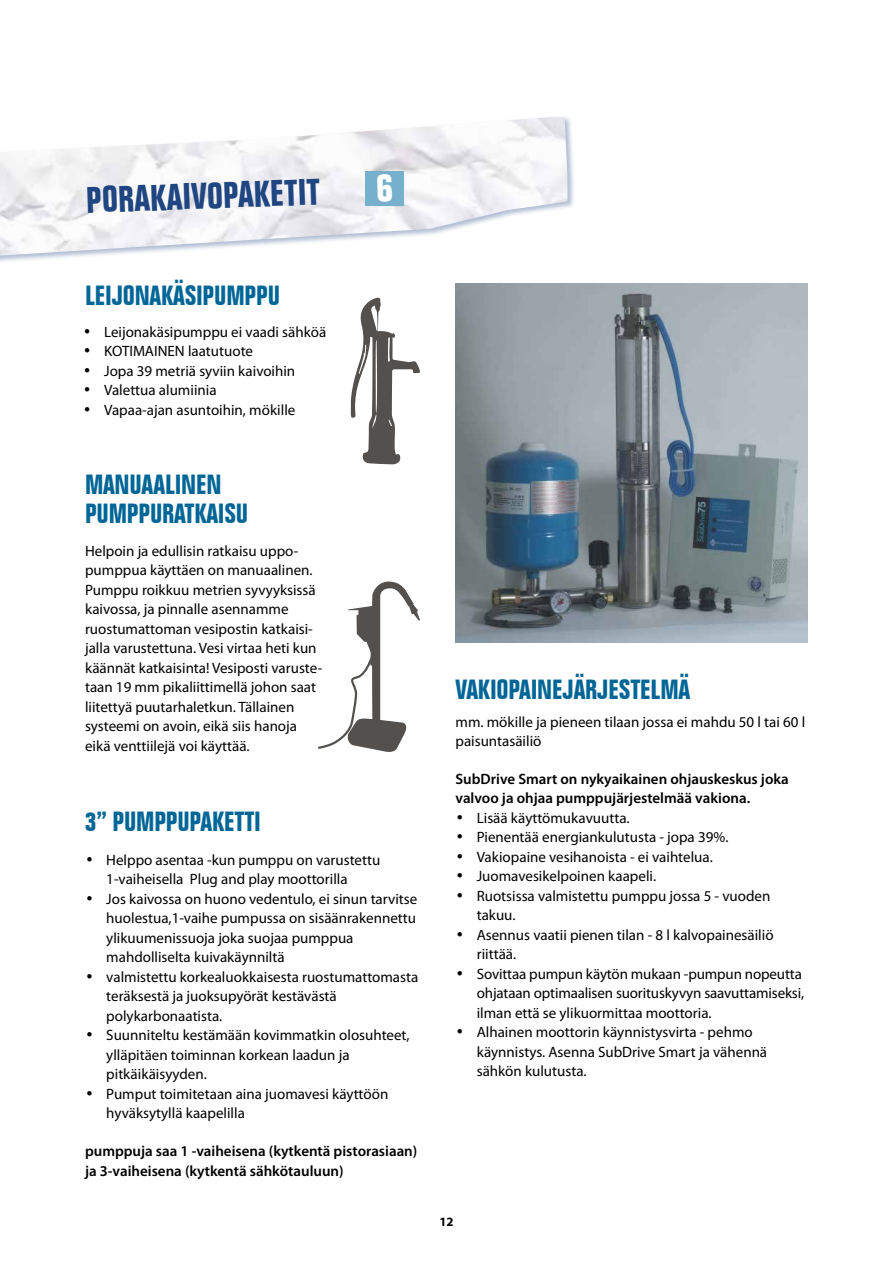
<style>
.page{position:relative;width:893px;height:1263px;background:#fff}
.page>*{position:absolute;margin:0;border:0;box-sizing:border-box;transform-origin:0 0}
.t1{font:700 condensed 36px "Folio BT";color:#1f4681}
.t2{font:700 condensed 27px/29.5px "Folio BT";letter-spacing:-.01em;color:#006697}
.t3{font:15px/19.5px "Myriad Pro";color:#000}
.t4{font:600 15px/19.5px "Myriad Pro";color:#000}
.t5{font:700 12.75px "Myriad Pro";color:#000}
.s1{font-family:"Copperplate Gothic BT";font-stretch:condensed}
</style>
<div class="page">
<div style="left:0;top:115px;width:575px;height:149px;background:#1f4681;opacity:.35"></div>
<img style="left:0;top:117px;width:567px;height:139px">
<div style="left:366px;top:171px;width:38px;height:35px;background:#76b0cc"></div>
<svg style="left:318px;top:581px;width:102px;height:171px"></svg>
<svg style="left:351px;top:297px;width:69px;height:167px"></svg>
<img style="left:455px;top:283px;width:353px;height:359px">
<h1 class="t1" style="left:85px;top:178px;width:236px;rotate:-2deg">PORAKAIVOPAKETIT</h1>
<h2 class="t2" style="left:85px;top:281px;width:196px">LEIJONAKÄSIPUMPPU</h2>
<p class="t3" style="left:83px;top:322px;width:245px"><span class="s1">•</span> Leijonakäsipumppu ei vaadi sähköä</p>
<p class="t3" style="left:83px;top:341px;width:172px"><span class="s1">•</span> KOTIMAINEN laatutuote</p>
<p class="t3" style="left:83px;top:361px;width:214px"><span class="s1">•</span> Jopa 39 metriä syviin kaivoihin</p>
<p class="t3" style="left:83px;top:380px;width:135px"><span class="s1">•</span> Valettua alumiinia</p>
<p class="t3" style="left:83px;top:400px;width:214px"><span class="s1">•</span> Vapaa-ajan asuntoihin, mökille</p>
<h2 class="t2" style="left:85px;top:469px;width:165px">MANUAALINEN<br>PUMPPURATKAISU</h2>
<p class="t3" style="left:85px;top:540px;width:239px">Helpoin ja edullisin ratkaisu uppo&shy;pumppua käyttäen on manuaalinen.<br>Pumppu roikkuu metrien syvyyksissä kaivossa, ja pinnalle asennamme ruostumattoman vesipostin katkaisi&shy;jalla varustettuna. Vesi virtaa heti kun käännät katkaisinta! Vesiposti varuste&shy;taan 19 mm pikaliittimellä johon saat liitettyä puutarhaletkun. Tällainen systeemi on avoin, eikä siis hanoja eikä venttiilejä voi käyttää.</p>
<h2 class="t2" style="left:85px;top:806px;width:177px">3” PUMPPUPAKETTI</h2>
<p class="t3" style="left:106px;top:850px;width:275px;text-indent:-21px"><span class="s1">•</span> Helppo asentaa -kun pumppu on varustettu<br>1-vaiheisella Plug and play moottorilla</p>
<p class="t3" style="left:106px;top:889px;width:312px;text-indent:-21px"><span class="s1">•</span> Jos kaivossa on huono vedentulo, ei sinun tarvitse huolestua,1-vaihe pumpussa on sisäänrakennettu ylikuumenissuoja joka suojaa pumppua mahdolliselta kuivakäynniltä</p>
<p class="t3" style="left:106px;top:967px;width:314px;text-indent:-21px"><span class="s1">•</span> valmistettu korkealuokkaisesta ruostumattomasta teräksestä ja juoksupyörät kestävästä polykarbonaatista.</p>
<p class="t3" style="left:106px;top:1025px;width:305px;text-indent:-21px"><span class="s1">•</span> Suunniteltu kestämään kovimmatkin olosuhteet, ylläpitäen toiminnan korkean laadun ja pitkäikäisyyden.</p>
<p class="t3" style="left:106px;top:1084px;width:283px;text-indent:-21px"><span class="s1">•</span> Pumput toimitetaan aina juomavesi käyttöön hyväksytyllä kaapelilla</p>
<p class="t4" style="left:85px;top:1141px;width:334px">pumppuja saa 1 -vaiheisena (kytkentä pistorasiaan) ja 3-vaiheisena (kytkentä sähkötauluun)</p>
<h2 class="t2" style="left:455px;top:674px;width:236px">VAKIOPAINEJÄRJESTELMÄ</h2>
<p class="t3" style="left:455px;top:712px;width:351px">mm. mökille ja pieneen tilaan jossa ei mahdu 50 l tai 60 l paisuntasäiliö</p>
<p class="t4" style="left:455px;top:769px;width:335px">SubDrive Smart on nykyaikainen ohjauskeskus joka valvoo ja ohjaa pumppujärjestelmää vakiona.</p>
<p class="t3" style="left:455px;top:808px;width:176px"><span class="s1">•</span> Lisää käyttömukavuutta.</p>
<p class="t3" style="left:455px;top:827px;width:274px"><span class="s1">•</span> Pienentää energiankulutusta - jopa 39%.</p>
<p class="t3" style="left:455px;top:847px;width:259px"><span class="s1">•</span> Vakiopaine vesihanoista - ei vaihtelua.</p>
<p class="t3" style="left:455px;top:866px;width:202px"><span class="s1">•</span> Juomavesikelpoinen kaapeli.</p>
<p class="t3" style="left:477px;top:886px;width:295px;text-indent:-21px"><span class="s1">•</span> Ruotsissa valmistettu pumppu jossa 5 - vuoden takuu.</p>
<p class="t3" style="left:477px;top:925px;width:298px;text-indent:-21px"><span class="s1">•</span> Asennus vaatii pienen tilan - 8 l kalvopainesäiliö riittää.</p>
<p class="t3" style="left:477px;top:964px;width:329px;text-indent:-21px"><span class="s1">•</span> Sovittaa pumpun käytön mukaan -pumpun nopeutta ohjataan optimaalisen suorituskyvyn saavuttamiseksi, ilman että se ylikuormittaa moottoria.</p>
<p class="t3" style="left:477px;top:1022px;width:292px;text-indent:-21px"><span class="s1">•</span> Alhainen moottorin käynnistysvirta - pehmo käynnistys. Asenna SubDrive Smart ja vähennä sähkön kulutusta.</p>
<p class="t5" style="left:439px;top:1213px;width:16px">12</p>
</div>
